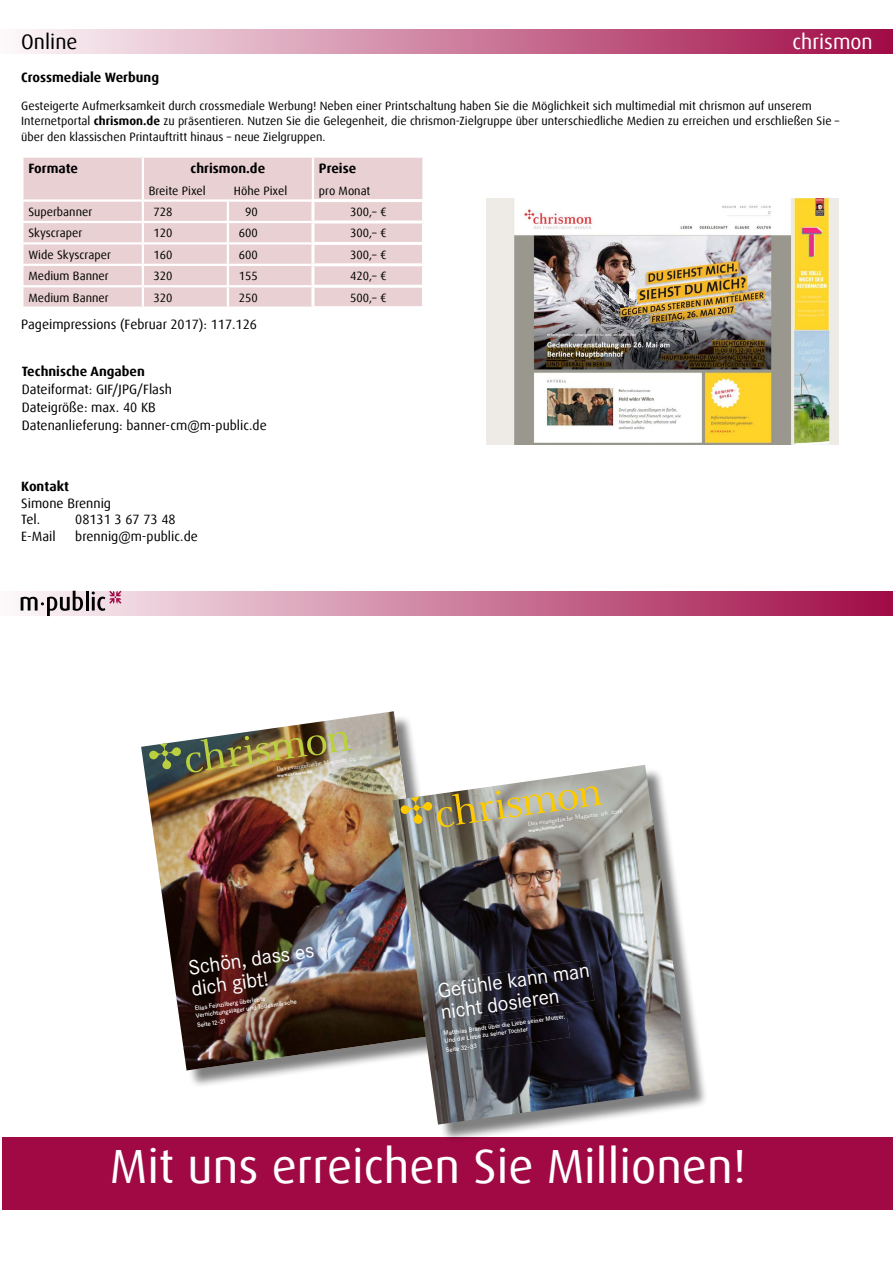
<style>
.page{position:relative;width:893px;height:1263px;background:#fff}
.page>*{position:absolute;margin:0;border:0;box-sizing:border-box;transform-origin:0 0}
.t1{font:48px "Dax Offc";color:#fff}
.t2{font:21.45px/21.5px "Corporate S";color:#fff}
.t3{font:21px "Dax Offc";color:#fff}
.t4{font:21px "Dax Offc";color:#000}
.t5{font:13.5px/18px "Dax Offc";color:#000}
.t6{font:700 13.5px "Dax Offc";color:#000}
.t7{font:12px/14.4px "Dax Offc";color:#000}
.t8{font:6.75px "Celeste OT";color:#fff}
.t9{font:600 6.45px/7.4px "Corporate S";color:#fff}
.t10{font:700 4.5px "Corporate S";color:#fff}
.s1{font-weight:700}
</style>
<div class="page">
<div style="left:0;top:29px;width:893px;height:25px;background:linear-gradient(to right,#fcf9fa,#a00b45)"></div>
<div style="left:0;top:591px;width:893px;height:24px;background:linear-gradient(to right,#fcf9fa,#a10c46)"></div>
<hr style="left:86px;top:591px;width:3px;height:19px;background:#000">
<svg style="left:21px;top:591px;width:62px;height:25px"></svg>
<svg style="left:92px;top:591px;width:29px;height:20px"></svg>
<img style="left:486px;top:198px;width:353px;height:246px">
<div style="left:24px;top:158px;width:398px;height:41px;background:#e9d1d3"></div>
<hr style="left:142px;top:158px;width:2px;height:21px;background:#fff">
<hr style="left:312px;top:158px;width:2px;height:21px;background:#fff">
<hr style="left:142px;top:179px;width:2px;height:20px;background:#fff">
<hr style="left:312px;top:179px;width:2px;height:20px;background:#fff">
<svg style="left:23px;top:201px;width:399px;height:106px;background:#ead4d6"></svg>
<hr style="left:143px;top:221px;width:85px;height:2px;background:#fff">
<hr style="left:311px;top:199px;width:114px;height:3px;background:#fff">
<hr style="left:311px;top:202px;width:3px;height:18px;background:#fff">
<hr style="left:311px;top:220px;width:114px;height:3px;background:#fff">
<hr style="left:311px;top:223px;width:3px;height:19px;background:#fff">
<hr style="left:311px;top:242px;width:114px;height:3px;background:#fff">
<hr style="left:311px;top:245px;width:3px;height:18px;background:#fff">
<hr style="left:311px;top:263px;width:114px;height:3px;background:#fff">
<hr style="left:311px;top:266px;width:3px;height:19px;background:#fff">
<hr style="left:311px;top:285px;width:114px;height:3px;background:#fff">
<hr style="left:311px;top:288px;width:3px;height:18px;background:#fff">
<hr style="left:311px;top:306px;width:114px;height:3px;background:#fff">
<div style="left:2px;top:1137px;width:891px;height:73px;background:#a00944"></div>
<div style="left:144px;top:714px;width:314px;height:375px;background:#000;opacity:.5"></div>
<img style="left:141px;top:711px;width:298px;height:360px">
<svg style="left:194px;top:1066px;width:33px;height:6px"></svg>
<div style="left:395px;top:768px;width:314px;height:375px;background:#000;opacity:.5"></div>
<img style="left:392px;top:765px;width:299px;height:359px">
<svg style="left:455px;top:1120px;width:31px;height:5px"></svg>
<svg style="left:669px;top:1092px;width:17px;height:4px"></svg>
<h3 class="t4" style="left:21px;top:28px;width:58px">Online</h3>
<h3 class="t3" style="left:792px;top:29px;width:82px">chrismon</h3>
<p class="t6" style="left:21px;top:69px;width:139px">Crossmediale Werbung</p>
<p class="t7" style="left:21px;top:99px;width:820px">Gesteigerte Aufmerksamkeit durch crossmediale Werbung! Neben einer Printschaltung haben Sie die Möglichkeit sich multimedial mit chrismon auf unserem<br>Internetportal <span class="s1">chrismon.de</span> zu präsentieren. Nutzen Sie die Gelegenheit, die chrismon-Zielgruppe über unterschiedliche Medien zu erreichen und erschließen Sie –</p>
<p class="t7" style="left:21px;top:130px;width:306px">über den klassischen Printauftritt hinaus – neue Zielgruppen.</p>
<p class="t6" style="left:28px;top:160px;width:51px">Formate</p>
<p class="t6" style="left:191px;top:160px;width:76px">chrismon.de</p>
<p class="t6" style="left:319px;top:160px;width:39px">Preise</p>
<p class="t7" style="left:149px;top:183px;width:58px">Breite Pixel</p>
<p class="t7" style="left:234px;top:183px;width:55px">Höhe Pixel</p>
<p class="t7" style="left:319px;top:183px;width:53px">pro Monat</p>
<p class="t7" style="left:28px;top:205px;width:65px">Superbanner</p>
<p class="t7" style="left:154px;top:205px;width:21px">728</p>
<p class="t7" style="left:245px;top:205px;width:14px">90</p>
<p class="t7" style="left:350px;top:205px;width:38px">300,– €</p>
<p class="t7" style="left:28px;top:226px;width:55px">Skyscraper</p>
<p class="t7" style="left:154px;top:226px;width:21px">120</p>
<p class="t7" style="left:239px;top:226px;width:21px">600</p>
<p class="t7" style="left:350px;top:226px;width:38px">300,– €</p>
<p class="t7" style="left:28px;top:248px;width:84px">Wide Skyscraper</p>
<p class="t7" style="left:154px;top:248px;width:21px">160</p>
<p class="t7" style="left:239px;top:248px;width:21px">600</p>
<p class="t7" style="left:350px;top:248px;width:38px">300,– €</p>
<p class="t7" style="left:28px;top:269px;width:82px">Medium Banner</p>
<p class="t7" style="left:154px;top:269px;width:21px">320</p>
<p class="t7" style="left:239px;top:269px;width:21px">155</p>
<p class="t7" style="left:350px;top:269px;width:38px">420,– €</p>
<p class="t7" style="left:28px;top:290px;width:82px">Medium Banner</p>
<p class="t7" style="left:154px;top:290px;width:21px">320</p>
<p class="t7" style="left:239px;top:290px;width:21px">250</p>
<p class="t7" style="left:350px;top:290px;width:38px">500,– €</p>
<p class="t5" style="left:21px;top:316px;width:237px">Pageimpressions (Februar 2017): 117.126</p>
<p class="t6" style="left:22px;top:363px;width:125px">Technische Angaben</p>
<p class="t5" style="left:22px;top:381px;width:247px">Dateiformat: GIF/JPG/Flash<br>Dateigröße: max. 40 KB<br>Datenanlieferung: banner-cm@m-public.de</p>
<p class="t6" style="left:21px;top:478px;width:49px">Kontakt</p>
<p class="t5" style="left:21px;top:495px;width:91px;line-height:16.5px">Simone Brennig<br>Tel.</p>
<p class="t5" style="left:75px;top:511px;width:102px">08131 3 67 73 48</p>
<p class="t5" style="left:21px;top:527px;width:36px">E-Mail</p>
<p class="t5" style="left:75px;top:527px;width:124px">brennig@m-public.de</p>
<p class="t8" style="left:276px;top:766px;width:97px;rotate:-8deg">Das evangelische Magazin 04 . 2016</p>
<p class="t10" style="left:277px;top:773px;width:37px;rotate:-8deg">www.chrismon.de</p>
<h2 class="t2" style="left:187px;top:957px;width:128px;rotate:-8deg">Schön, dass es dich gibt!</h2>
<p class="t9" style="left:194px;top:1005px;width:103px;rotate:-8deg">Elias Feinzilberg überlebte<br>Vernichtungslager und Todesmärsche</p>
<p class="t9" style="left:197px;top:1021px;width:30px;rotate:-8deg">Seite 12–21</p>
<p class="t8" style="left:527px;top:820px;width:98px;rotate:-8deg">Das evangelische Magazin 06 . 2016</p>
<p class="t10" style="left:528px;top:828px;width:37px;rotate:-8deg">www.chrismon.de</p>
<h2 class="t2" style="left:436px;top:980px;width:155px;rotate:-8deg">Gefühle kann man nicht dosieren</h2>
<p class="t9" style="left:443px;top:1030px;width:124px;rotate:-8deg">Matthias Brandt über die Liebe seiner Mutter.<br>Und die Liebe zu seiner Tochter</p>
<p class="t9" style="left:445px;top:1046px;width:33px;rotate:-8deg">Seite 32–33</p>
<h1 class="t1" style="left:110px;top:1136px;width:638px">Mit uns erreichen Sie Millionen!</h1>
</div>
